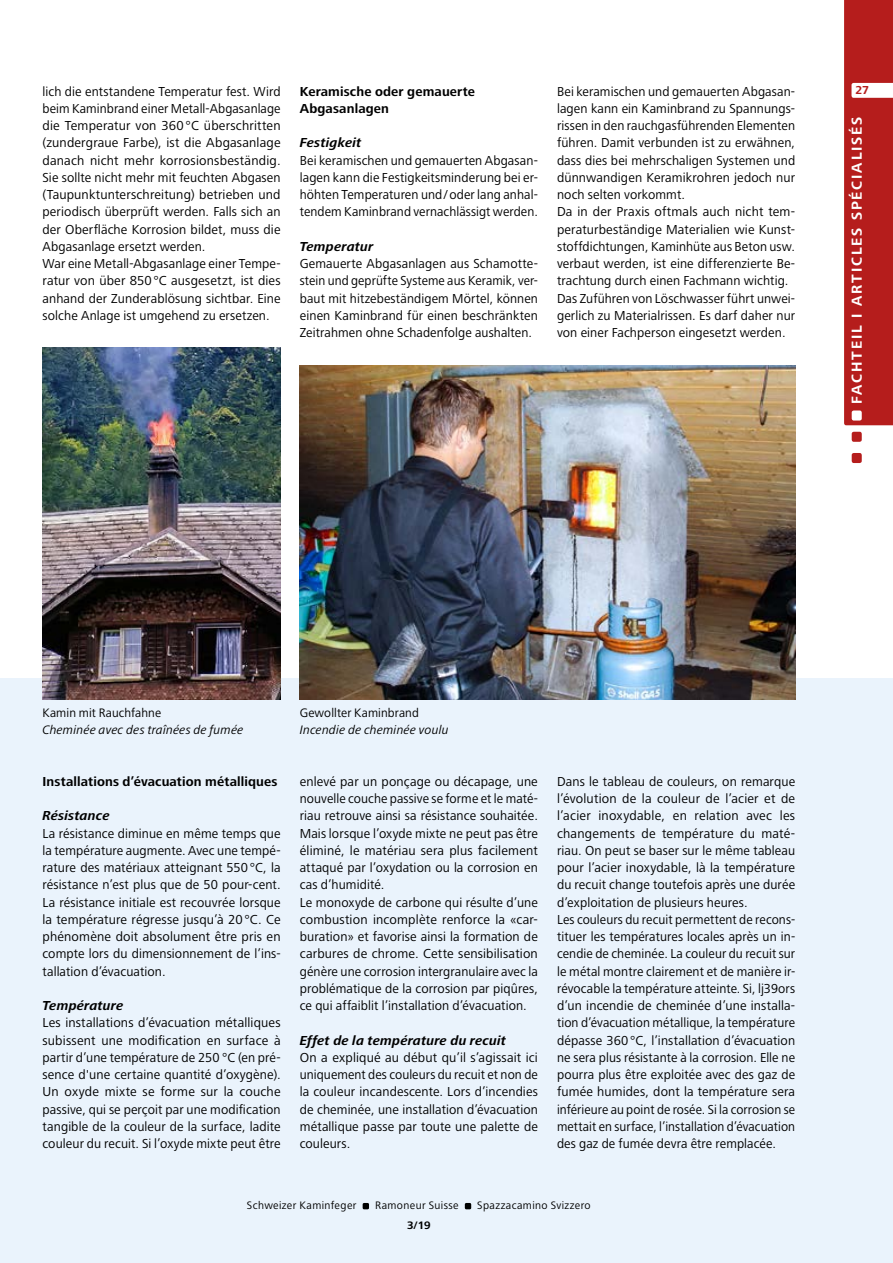
<style>
.page{position:relative;width:893px;height:1263px;background:#fff}
.page>*{position:absolute;margin:0;border:0;box-sizing:border-box;transform-origin:0 0}
.t1{font:700 15px "Frutiger Next LT";letter-spacing:.125em;color:#fff}
.t2{font:13.5px/17.2px "Frutiger Next LT";letter-spacing:.01em;color:#000;text-align:justify}
.t3{font:700 13.5px/17.2px "Frutiger Next LT";letter-spacing:.01em;color:#000}
.t4{font:italic 700 13.5px "Frutiger Next LT";letter-spacing:.01em;color:#000}
.t5{font:italic 12.75px "Frutiger Next LT";letter-spacing:.01em;color:#000}
.t6{font:12.75px "Frutiger Next LT";letter-spacing:.01em;color:#000}
.t7{font:700 12px "Frutiger Next LT";color:#b51d1c}
.t8{font:11.25px "Frutiger Next LT";letter-spacing:.035em;color:#000}
.t9{font:700 11.25px "Frutiger Next LT";color:#000}
</style>
<div class="page">
<div style="left:852px;top:432px;width:10px;height:10px;background:#b51d1c;border-radius:2px"></div>
<div style="left:852px;top:453px;width:10px;height:10px;background:#b51d1c;border-radius:2px"></div>
<div style="left:844px;top:0;width:49px;height:425px;background:#b51d1c"></div>
<div style="left:0;top:678px;width:893px;height:585px;background:#eaf3fc"></div>
<img style="left:300px;top:365px;width:495px;height:334px">
<img style="left:43px;top:348px;width:238px;height:351px">
<svg style="left:363px;top:1203px;width:6px;height:6px"></svg>
<svg style="left:465px;top:1203px;width:6px;height:6px"></svg>
<p class="t2" style="left:43px;top:83px;width:240px;text-align:left">lich die entstandene Temperatur fest. Wird beim Kaminbrand einer Metall-Abgasanlage die Temperatur von 360°C überschritten (zundergraue Farbe), ist die Abgasanlage danach nicht mehr korrosionsbeständig.<br>Sie sollte nicht mehr mit feuchten Abgasen (Taupunktunterschreitung) betrieben und periodisch überprüft werden. Falls sich an der Oberfläche Korrosion bildet, muss die Abgasanlage ersetzt werden.<br>War eine Metall-Abgasanlage einer Tempe&shy;ratur von über 850°C ausgesetzt, ist dies anhand der Zunderablösung sichtbar. Eine solche Anlage ist umgehend zu ersetzen.</p>
<p class="t3" style="left:300px;top:83px;width:177px">Keramische oder gemauerte<br>Abgasanlagen</p>
<p class="t4" style="left:300px;top:135px;width:63px">Festigkeit</p>
<p class="t2" style="left:300px;top:152px;width:240px">Bei keramischen und gemauerten Abgasan&shy;lagen kann die Festigkeitsminderung bei er&shy;höhten Temperaturen und/oder lang anhal&shy;tendem Kaminbrand vernachlässigt werden.</p>
<p class="t4" style="left:300px;top:239px;width:75px">Temperatur</p>
<p class="t2" style="left:300px;top:255px;width:240px">Gemauerte Abgasanlagen aus Schamotte&shy;stein und geprüfte Systeme aus Keramik, ver&shy;baut mit hitzebeständigem Mörtel, können einen Kaminbrand für einen beschränkten Zeitrahmen ohne Schadenfolge aushalten.</p>
<p class="t2" style="left:557px;top:83px;width:240px;text-align:left">Bei keramischen und gemauerten Abgasan&shy;lagen kann ein Kaminbrand zu Spannungs&shy;rissen in den rauchgasführenden Elementen führen. Damit verbunden ist zu erwähnen, dass dies bei mehrschaligen Systemen und dünnwandigen Keramikrohren jedoch nur noch selten vorkommt.<br>Da in der Praxis oftmals auch nicht tem&shy;peraturbeständige Materialien wie Kunst&shy;stoffdichtungen, Kaminhüte aus Beton usw. verbaut werden, ist eine differenzierte Be&shy;trachtung durch einen Fachmann wichtig.<br>Das Zuführen von Löschwasser führt unwei&shy;gerlich zu Materialrissen. Es darf daher nur von einer Fachperson eingesetzt werden.</p>
<p class="t7" style="left:855px;top:84px;width:15px">27</p>
<p class="t1" style="left:848px;top:404px;width:289px;rotate:-90deg">FACHTEIL I ARTICLES SPÉCIALISÉS</p>
<p class="t6" style="left:43px;top:705px;width:120px">Kamin mit Rauchfahne</p>
<p class="t5" style="left:43px;top:723px;width:202px">Cheminée avec des traînées de fumée</p>
<p class="t3" style="left:43px;top:773px;width:236px">Installations d’évacuation métalliques</p>
<p class="t4" style="left:43px;top:808px;width:69px">Résistance</p>
<p class="t2" style="left:43px;top:824px;width:240px">La résistance diminue en même temps que la température augmente. Avec une tempé&shy;rature des matériaux atteignant 550°C, la résistance n’est plus que de 50 pour-cent.<br>La résistance initiale est recouvrée lorsque la température régresse jusqu’à 20°C. Ce phénomène doit absolument être pris en compte lors du dimensionnement de l’ins&shy;tallation d’évacuation.</p>
<p class="t4" style="left:43px;top:998px;width:82px">Température</p>
<p class="t2" style="left:43px;top:1014px;width:240px">Les installations d’évacuation métalliques subissent une modification en surface à partir d’une température de 250 °C (en pré&shy;sence d'une certaine quantité d’oxygène).<br>Un oxyde mixte se forme sur la couche passive, qui se perçoit par une modification tangible de la couleur de la surface, ladite couleur du recuit. Si l’oxyde mixte peut être</p>
<p class="t6" style="left:300px;top:705px;width:121px">Gewollter Kaminbrand</p>
<p class="t5" style="left:300px;top:723px;width:150px">Incendie de cheminée voulu</p>
<p class="t2" style="left:300px;top:773px;width:240px;text-align:left">enlevé par un ponçage ou décapage, une nouvelle couche passive se forme et le maté&shy;riau retrouve ainsi sa résistance souhaitée.<br>Mais lorsque l’oxyde mixte ne peut pas être éliminé, le matériau sera plus facilement attaqué par l’oxydation ou la corrosion en cas d’humidité.<br>Le monoxyde de carbone qui résulte d’une combustion incomplète renforce la «car&shy;buration» et favorise ainsi la formation de carbures de chrome. Cette sensibilisation génère une corrosion intergranulaire avec la problématique de la corrosion par piqûres, ce qui affaiblit l’installation d’évacuation.</p>
<p class="t4" style="left:300px;top:1032px;width:208px">Effet de la température du recuit</p>
<p class="t2" style="left:300px;top:1049px;width:240px">On a expliqué au début qu’il s’agissait ici uniquement des couleurs du recuit et non de la couleur incandescente. Lors d’incendies de cheminée, une installation d’évacuation métallique passe par toute une palette de couleurs.</p>
<p class="t2" style="left:557px;top:773px;width:240px;text-align:left">Dans le tableau de couleurs, on remarque l’évolution de la couleur de l’acier et de l’acier inoxydable, en relation avec les changements de température du maté&shy;riau. On peut se baser sur le même tableau pour l’acier inoxydable, là la température du recuit change toutefois après une durée d’exploitation de plusieurs heures.<br>Les couleurs du recuit permettent de recons&shy;tituer les températures locales après un in&shy;cendie de cheminée. La couleur du recuit sur le métal montre clairement et de manière ir&shy;révocable la température atteinte. Si, lj39ors d’un incendie de cheminée d’une installa&shy;tion d’évacuation métallique, la température dépasse 360°C, l’installation d’évacuation ne sera plus résistante à la corrosion. Elle ne pourra plus être exploitée avec des gaz de fumée humides, dont la température sera inférieure au point de rosée. Si la corrosion se mettait en surface, l’installation d’évacuation des gaz de fumée devra être remplacée.</p>
<p class="t8" style="left:247px;top:1199px;width:111px">Schweizer Kaminfeger</p>
<p class="t8" style="left:375px;top:1199px;width:85px">Ramoneur Suisse</p>
<p class="t8" style="left:477px;top:1199px;width:115px">Spazzacamino Svizzero</p>
<p class="t9" style="left:407px;top:1219px;width:25px">3/19</p>
</div>
